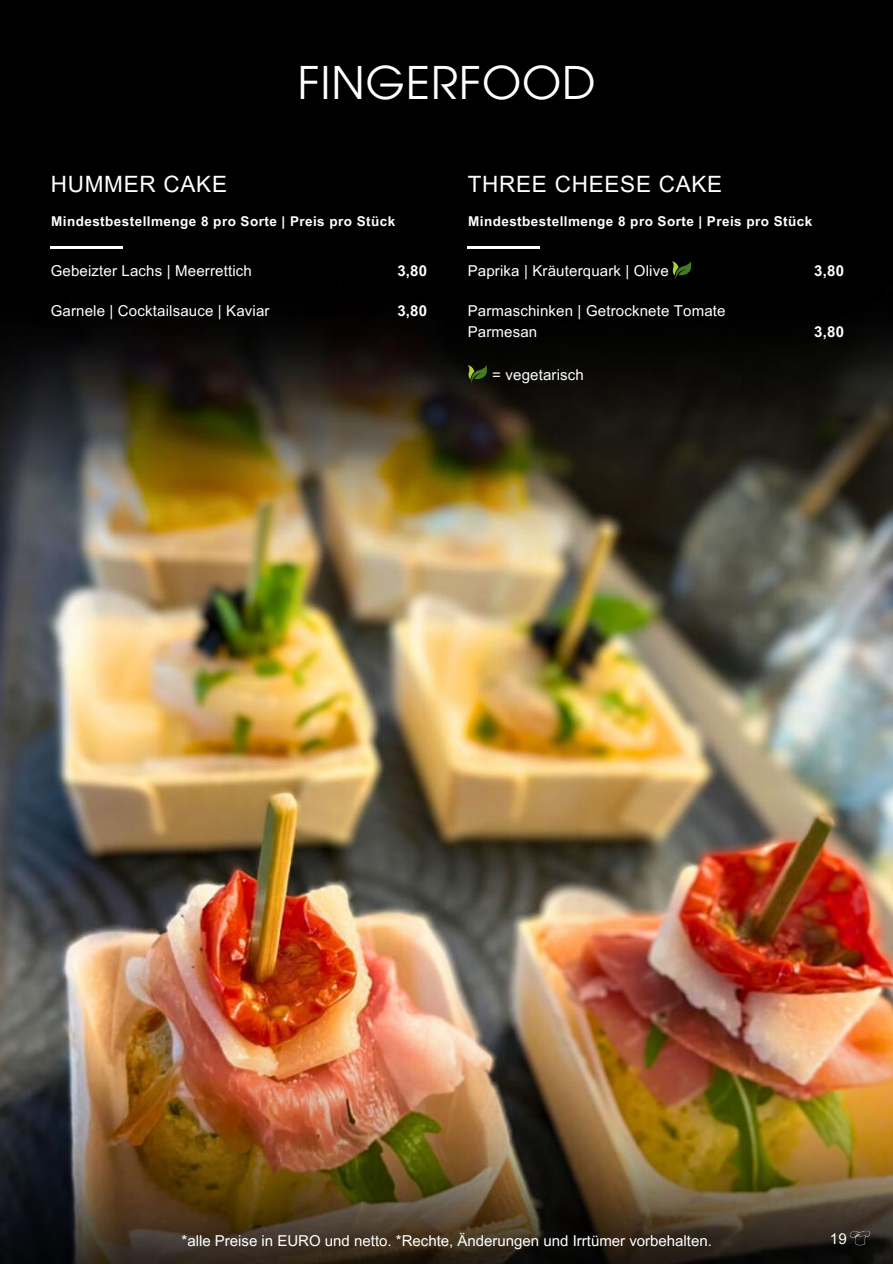
<style>
.page{position:relative;width:893px;height:1264px;background:#fff}
.page>*{position:absolute;margin:0;border:0;box-sizing:border-box;transform-origin:0 0}
.t1{font:45px "ITC Avant Garde Pro";letter-spacing:.02em;color:#fff}
.t2{font:22.5px "Arial MT Pro";letter-spacing:.035em;color:#fff}
.t3{font:15px/20.2px "Arial MT Pro";letter-spacing:.01em;color:#fff}
.t4{font:700 15px "Arial MT Pro";letter-spacing:.01em;color:#fff}
.t5{font:700 13.5px "Arial MT Pro";letter-spacing:.035em;color:#fff}
</style>
<div class="page">
<img style="left:0;top:0;width:892px;height:1263px">
<img style="left:842px;top:1223px;width:35px;height:29px">
<svg style="left:467px;top:365px;width:20px;height:18px"></svg>
<hr style="left:467px;top:247px;width:73px;height:2px;background:#fff">
<svg style="left:672px;top:261px;width:19px;height:19px"></svg>
<hr style="left:51px;top:247px;width:72px;height:2px;background:#fff">
<h2 class="t2" style="left:51px;top:176px;width:178px">HUMMER CAKE</h2>
<h1 class="t1" style="left:298px;top:66px;width:299px">FINGERFOOD</h1>
<h2 class="t2" style="left:467px;top:176px;width:256px">THREE CHEESE CAKE</h2>
<p class="t5" style="left:51px;top:216px;width:346px">Mindestbestellmenge 8 pro Sorte | Preis pro Stück</p>
<p class="t3" style="left:51px;top:262px;width:203px">Gebeizter Lachs | Meerrettich</p>
<p class="t3" style="left:51px;top:303px;width:220px">Garnele | Cocktailsauce | Kaviar</p>
<p class="t4" style="left:397px;top:265px;width:31px">3,80</p>
<p class="t4" style="left:397px;top:305px;width:31px">3,80</p>
<p class="t5" style="left:468px;top:216px;width:346px">Mindestbestellmenge 8 pro Sorte | Preis pro Stück</p>
<p class="t3" style="left:467px;top:262px;width:202px">Paprika | Kräuterquark | Olive</p>
<p class="t3" style="left:467px;top:303px;width:259px">Parmaschinken | Getrocknete Tomate<br>Parmesan</p>
<p class="t3" style="left:492px;top:366px;width:93px">= vegetarisch</p>
<p class="t4" style="left:814px;top:265px;width:31px">3,80</p>
<p class="t4" style="left:814px;top:325px;width:31px">3,80</p>
<p class="t3" style="left:181px;top:1231px;width:532px">*alle Preise in EURO und netto. *Rechte, Änderungen und Irrtümer vorbehalten.</p>
<p class="t3" style="left:829px;top:1230px;width:19px">19</p>
</div>
